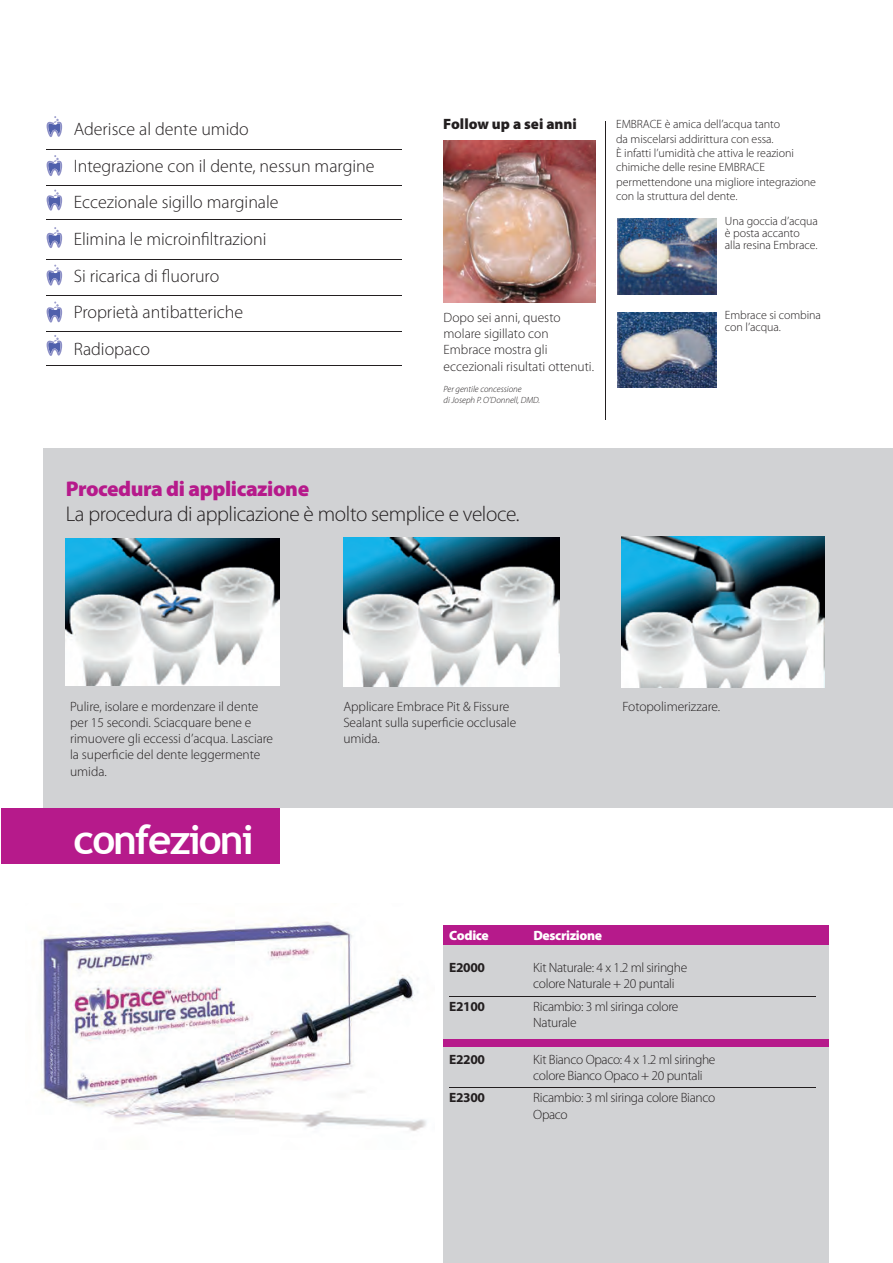
<style>
.page{position:relative;width:893px;height:1263px;background:#fff}
.page>*{position:absolute;margin:0;border:0;box-sizing:border-box;transform-origin:0 0}
.t1{font:700 40.5px "Trebuchet MS";letter-spacing:-.05em;color:#fff}
.t2{font:300 21.3px "Myriad Pro";letter-spacing:-.02em;color:#231f20}
.t3{font:900 21.3px "Myriad Pro";letter-spacing:-.02em;color:#b61a8b}
.t4{font:300 18px/36.6px "Myriad Pro";color:#231f20}
.t5{font:900 15px "Myriad Pro";color:#231f20}
.t6{font:300 13.5px/16.2px "Myriad Pro";letter-spacing:-.005em;color:#231f20}
.t7{font:300 13.5px/16.2px "Myriad Pro";letter-spacing:-.025em;color:#231f20}
.t8{font:700 13.5px "Myriad Pro";letter-spacing:-.025em;color:#231f20}
.t9{font:900 13.5px "Myriad Pro";letter-spacing:-.025em;color:#fff}
.t10{font:300 12px/14.4px "Myriad Pro";letter-spacing:-.005em;color:#231f20}
.t11{font:italic 300 9px/10.8px "Myriad Pro";color:#231f20}
</style>
<div class="page">
<img style="left:40px;top:921px;width:387px;height:210px">
<div style="left:443px;top:925px;width:386px;height:21px;background:#b61a8b"></div>
<div style="left:443px;top:1038px;width:386px;height:21px;background:#b61a8b"></div>
<div style="left:443px;top:946px;width:386px;height:93px;background:#d1d2d4"></div>
<div style="left:443px;top:1047px;width:386px;height:216px;background:#d1d2d4"></div>
<div style="left:1px;top:808px;width:278px;height:56px;background:#b61a8b"></div>
<div style="left:43px;top:448px;width:850px;height:360px;background:#d1d2d4"></div>
<svg style="left:47px;top:116px;width:15px;height:21px"></svg>
<svg style="left:47px;top:190px;width:15px;height:21px"></svg>
<svg style="left:47px;top:265px;width:15px;height:21px"></svg>
<svg style="left:47px;top:227px;width:15px;height:21px"></svg>
<svg style="left:47px;top:302px;width:15px;height:21px"></svg>
<svg style="left:47px;top:335px;width:15px;height:21px"></svg>
<svg style="left:47px;top:155px;width:15px;height:21px"></svg>
<hr style="left:47px;top:149px;width:355px;height:1px;background:#231f20">
<hr style="left:47px;top:185px;width:355px;height:1px;background:#231f20">
<hr style="left:47px;top:219px;width:355px;height:1px;background:#231f20">
<hr style="left:47px;top:365px;width:355px;height:1px;background:#231f20">
<hr style="left:47px;top:259px;width:355px;height:1px;background:#231f20">
<hr style="left:47px;top:295px;width:355px;height:1px;background:#231f20">
<hr style="left:47px;top:331px;width:355px;height:1px;background:#231f20">
<img style="left:443px;top:140px;width:152px;height:162px">
<img style="left:66px;top:538px;width:213px;height:147px">
<img style="left:343px;top:537px;width:216px;height:149px">
<img style="left:622px;top:536px;width:202px;height:152px">
<hr style="left:605px;top:122px;width:1px;height:298px;background:#231f20">
<hr style="left:449px;top:996px;width:366px;height:1px;background:#231f20">
<hr style="left:449px;top:1087px;width:366px;height:1px;background:#231f20">
<img style="left:618px;top:218px;width:98px;height:76px">
<img style="left:618px;top:312px;width:98px;height:76px">
<h3 class="t4" style="left:74px;top:111px;width:302px">Aderisce al dente umido<br>Integrazione con il dente, nessun margine<br>Eccezionale sigillo marginale<br>Elimina le microinfiltrazioni<br>Si ricarica di fluoruro<br>Proprietà antibatteriche<br>Radiopaco</h3>
<p class="t5" style="left:443px;top:115px;width:135px">Follow up a sei anni</p>
<p class="t10" style="left:616px;top:117px;width:201px">EMBRACE è amica dell’acqua tanto<br>da miscelarsi addirittura con essa.<br>È infatti l’umidità che attiva le reazioni chimiche delle resine EMBRACE permettendone una migliore integrazione con la struttura del dente.</p>
<p class="t10" style="left:725px;top:216px;width:95px;line-height:12px">Una goccia d’acqua è posta accanto alla resina Embrace.</p>
<p class="t6" style="left:444px;top:310px;width:152px">Dopo sei anni, questo molare sigillato con<br>Embrace mostra gli eccezionali risultati ottenuti.</p>
<p class="t11" style="left:444px;top:384px;width:98px">Per gentile concessione<br>di Joseph P. O’Donnell, DMD.</p>
<p class="t10" style="left:725px;top:309px;width:98px;line-height:12px">Embrace si combina con l’acqua.</p>
<h2 class="t3" style="left:66px;top:476px;width:245px">Procedura di applicazione</h2>
<h2 class="t2" style="left:66px;top:502px;width:455px">La procedura di applicazione è molto semplice e veloce.</h2>
<p class="t6" style="left:70px;top:698px;width:204px">Pulire, isolare e mordenzare il dente per 15 secondi. Sciacquare bene e rimuovere gli eccessi d’acqua. Lasciare la superficie del dente leggermente umida.</p>
<p class="t6" style="left:343px;top:698px;width:174px">Applicare Embrace Pit &amp; Fissure<br>Sealant sulla superficie occlusale umida.</p>
<p class="t6" style="left:623px;top:698px;width:99px">Fotopolimerizzare.</p>
<h1 class="t1" style="left:74px;top:814px;width:182px">confezioni</h1>
<p class="t9" style="left:449px;top:928px;width:41px">Codice</p>
<p class="t9" style="left:533px;top:928px;width:70px">Descrizione</p>
<p class="t8" style="left:449px;top:960px;width:37px">E2000</p>
<p class="t7" style="left:533px;top:960px;width:156px">Kit Naturale: 4 x 1.2 ml siringhe colore Naturale + 20 puntali</p>
<p class="t8" style="left:449px;top:998px;width:37px">E2100</p>
<p class="t7" style="left:533px;top:998px;width:147px">Ricambio: 3 ml siringa colore<br>Naturale</p>
<p class="t8" style="left:449px;top:1052px;width:37px">E2200</p>
<p class="t7" style="left:533px;top:1052px;width:184px">Kit Bianco Opaco: 4 x 1.2 ml siringhe colore Bianco Opaco + 20 puntali</p>
<p class="t8" style="left:449px;top:1090px;width:37px">E2300</p>
<p class="t7" style="left:533px;top:1090px;width:183px">Ricambio: 3 ml siringa colore Bianco<br>Opaco</p>
</div>
